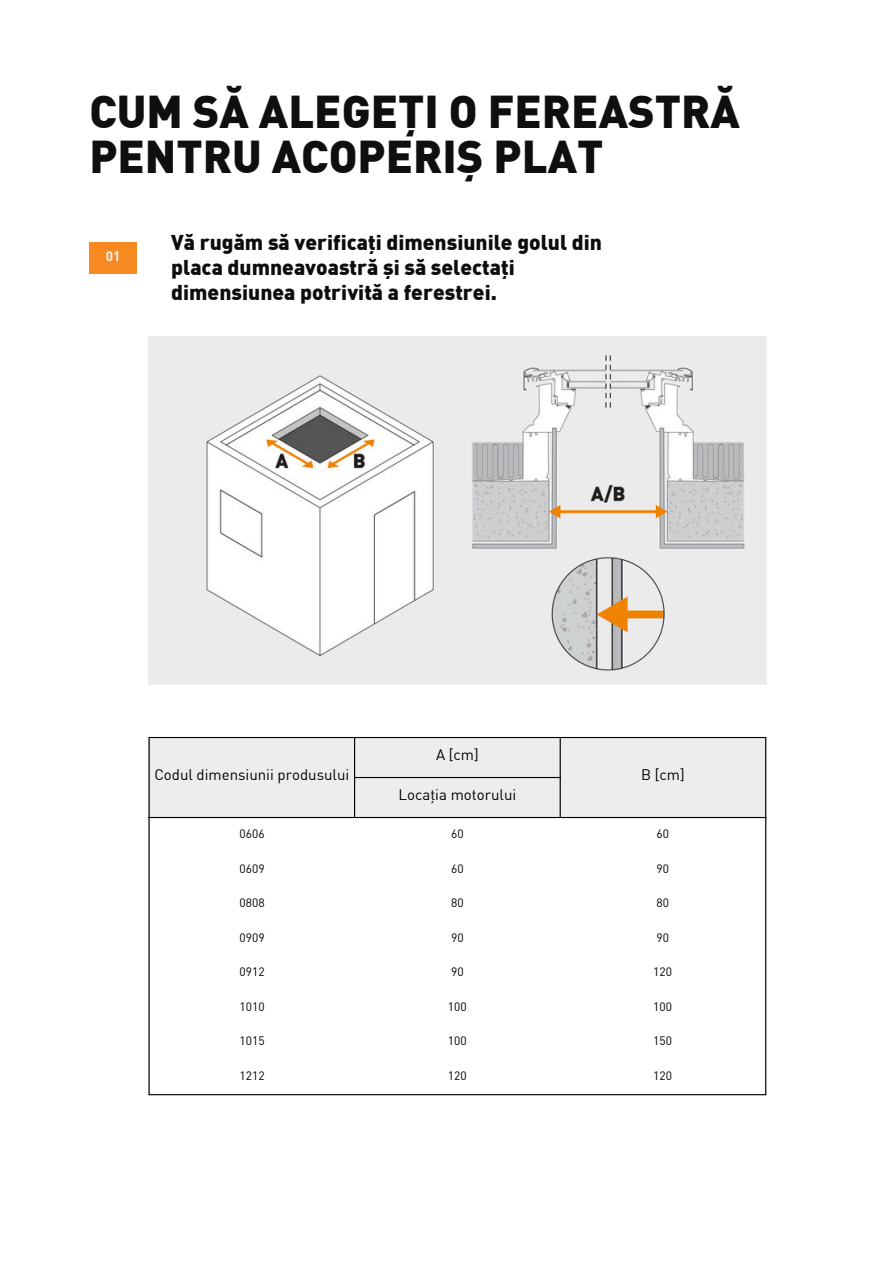
<style>
.page{position:relative;width:894px;height:1264px;background:#fff}
.page>*{position:absolute;margin:0;border:0;box-sizing:border-box;transform-origin:0 0}
.t1{font:900 45px/45px "DIN Offc Pro";color:#100f0d}
.t2{font:900 21px/24.8px "DIN Offc Pro";color:#0d0d0d}
.t3{font:15px "DIN Offc Pro";color:#000}
.t4{font:700 13.5px "DIN Offc";color:#f6f6f4}
.t5{font:12px "DIN Offc Pro";color:#000}
</style>
<div class="page">
<img style="left:148px;top:336px;width:618px;height:348px">
<div style="left:89px;top:242px;width:48px;height:32px;background:#f6891f"></div>
<div style="left:149px;top:738px;width:616px;height:79px;background:#edecee"></div>
<hr style="left:148px;top:738px;width:1px;height:356px;background:#000">
<hr style="left:354px;top:738px;width:1px;height:79px;background:#000">
<hr style="left:559px;top:738px;width:1px;height:79px;background:#000">
<hr style="left:765px;top:738px;width:1px;height:356px;background:#000">
<hr style="left:148px;top:737px;width:618px;height:1px;background:#000">
<hr style="left:354px;top:777px;width:206px;height:1px;background:#000">
<hr style="left:148px;top:817px;width:618px;height:1px;background:#000">
<hr style="left:148px;top:1094px;width:618px;height:1px;background:#000">
<p class="t1" style="left:89px;top:93px;width:651px">CUM SĂ ALEGEȚI O FEREASTRĂ<br>PENTRU ACOPERIȘ PLAT</p>
<h1 class="t4" style="left:106px;top:251px;width:16px">01</h1>
<p class="t2" style="left:171px;top:232px;width:432px">Vă rugăm să verificați dimensiunile golul din placa dumneavoastră și să selectați dimensiunea potrivită a ferestrei.</p>
<p class="t3" style="left:154px;top:769px;width:196px">Codul dimensiunii produsului</p>
<p class="t3" style="left:436px;top:749px;width:44px">A [cm]</p>
<p class="t3" style="left:398px;top:789px;width:119px">Locația motorului</p>
<p class="t3" style="left:641px;top:769px;width:45px">B [cm]</p>
<p class="t5" style="left:239px;top:829px;width:27px">0606</p>
<p class="t5" style="left:451px;top:829px;width:14px">60</p>
<p class="t5" style="left:656px;top:829px;width:14px">60</p>
<p class="t5" style="left:239px;top:863px;width:27px">0609</p>
<p class="t5" style="left:451px;top:863px;width:14px">60</p>
<p class="t5" style="left:656px;top:863px;width:14px">90</p>
<p class="t5" style="left:239px;top:898px;width:27px">0808</p>
<p class="t5" style="left:451px;top:898px;width:14px">80</p>
<p class="t5" style="left:656px;top:898px;width:14px">80</p>
<p class="t5" style="left:239px;top:932px;width:27px">0909</p>
<p class="t5" style="left:451px;top:932px;width:14px">90</p>
<p class="t5" style="left:656px;top:932px;width:14px">90</p>
<p class="t5" style="left:239px;top:967px;width:27px">0912</p>
<p class="t5" style="left:451px;top:967px;width:14px">90</p>
<p class="t5" style="left:653px;top:967px;width:20px">120</p>
<p class="t5" style="left:239px;top:1001px;width:27px">1010</p>
<p class="t5" style="left:448px;top:1001px;width:20px">100</p>
<p class="t5" style="left:653px;top:1001px;width:20px">100</p>
<p class="t5" style="left:239px;top:1035px;width:27px">1015</p>
<p class="t5" style="left:448px;top:1035px;width:20px">100</p>
<p class="t5" style="left:653px;top:1035px;width:20px">150</p>
<p class="t5" style="left:239px;top:1070px;width:27px">1212</p>
<p class="t5" style="left:448px;top:1070px;width:20px">120</p>
<p class="t5" style="left:653px;top:1070px;width:20px">120</p>
</div>
